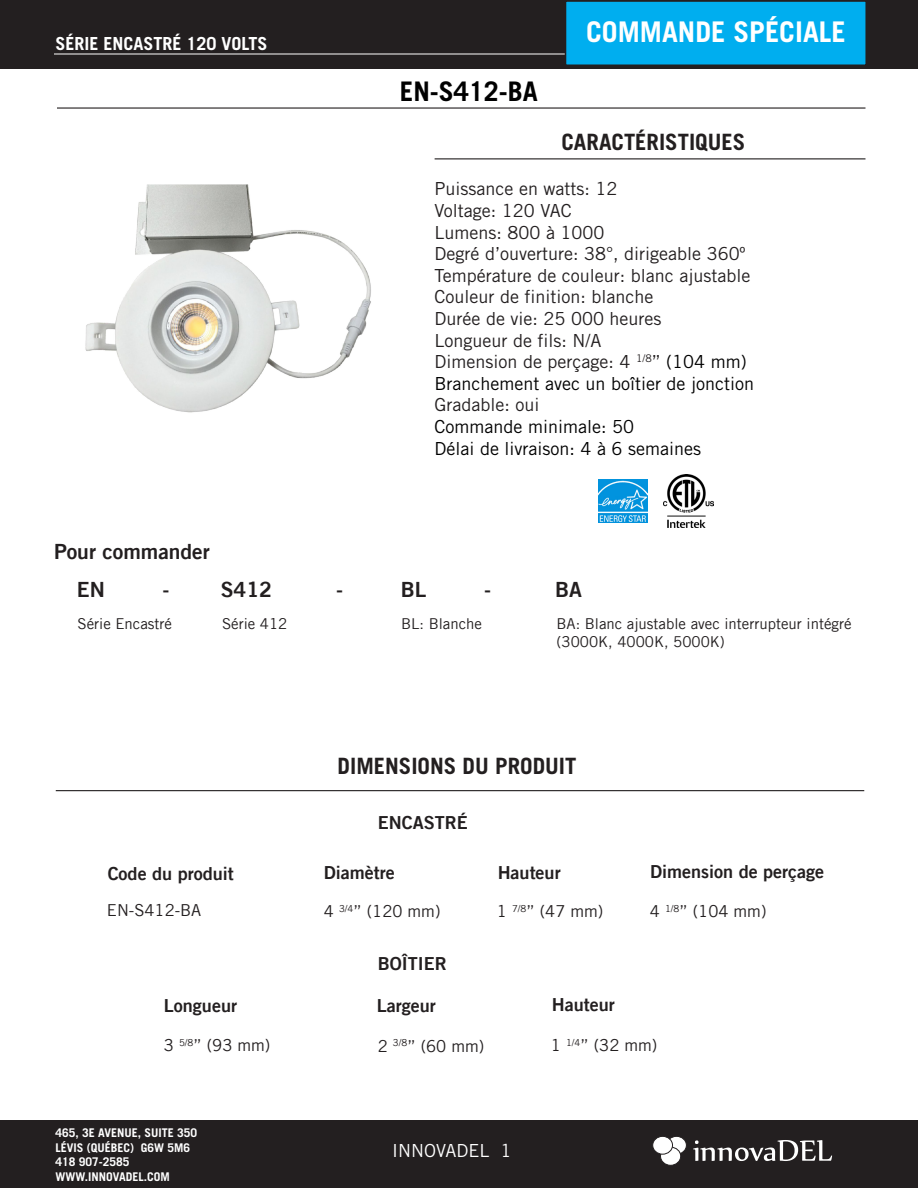
<style>
.page{position:relative;width:918px;height:1188px;background:#fff}
.page>*{position:absolute;margin:0;border:0;box-sizing:border-box;transform-origin:0 0}
.t1{font:700 28.5px "Trade Gothic LT Std";color:#fff}
.Code_produit{font:700 27px "Trade Gothic LT Std";color:#000}
.Titre_de_section{font:700 22.5px "Trade Gothic LT Std";color:#231f20}
.Pour_commander{font:21px "Trade Gothic LT Bold Two";color:#231f20}
.texte_caractéristiqu{font:18px "Trade Gothic LT Std";color:#231f20}
.texte_caractéristiqu-2{font:18px "Trade Gothic LT Std";color:#000}
.Dimension_titre{font:18px "Trade Gothic LT Bold Two";color:#231f20}
.série_X{font:700 18px "Trade Gothic LT Std";color:#fff}
.Dimension_boitier{font:18px "Trade Gothic LT Bold Two";color:#231f20}
.numero_de_page{font:18px "Trade Gothic LT Std";color:#fff}
.Dimension_info{font:16.5px "Trade Gothic LT";color:#231f20}
.Pour_commander_info{font:15px/18px "Trade Gothic LT";color:#231f20}
.pied_de_page{font:700 12px "Trade Gothic LT Std";color:#fff}
.s1{color:#000}
</style>
<div class="page">
<img style="left:598px;top:479px;width:50px;height:43px">
<img style="left:664px;top:475px;width:49px;height:52px">
<div style="left:0;top:0;width:918px;height:69px;background:#231f20"></div>
<hr style="left:54px;top:54px;width:810px;height:1px;background:#fff">
<img style="left:85px;top:184px;width:286px;height:229px">
<div style="left:0;top:1120px;width:918px;height:68px;background:#231f20"></div>
<hr style="left:57px;top:107px;width:809px;height:2px;background:#231f20">
<hr style="left:56px;top:790px;width:808px;height:1px;background:#231f20">
<hr style="left:435px;top:158px;width:430px;height:1px;background:#231f20">
<div style="left:566px;top:1px;width:300px;height:64px;background:#00aeef"></div>
<div style="left:565px;top:0;width:302px;height:66px;border:2px solid #231f20"></div>
<div style="left:667px;top:1136px;width:19px;height:18px;background:#fff;border-radius:50%"></div>
<div style="left:666px;top:1136px;width:20px;height:18px;border:1px solid #231f20;border-radius:50%"></div>
<svg style="left:693px;top:1140px;width:139px;height:21px"></svg>
<div style="left:661px;top:1147px;width:20px;height:18px;background:#fff;border-radius:50%"></div>
<div style="left:660px;top:1147px;width:21px;height:18px;border:1px solid #231f20;border-radius:50%"></div>
<div style="left:653px;top:1136px;width:20px;height:18px;background:#fff;border-radius:50%"></div>
<div style="left:653px;top:1136px;width:20px;height:18px;border:1px solid #231f20;border-radius:50%"></div>
<p class="série_X" style="left:56px;top:33px;width:214px">SÉRIE ENCASTRÉ 120 VOLTS</p>
<p class="Pour_commander" style="left:54px;top:538px;width:157px">Pour commander</p>
<p class="Code_produit" style="left:400px;top:75px;width:140px">EN-S412-BA</p>
<p class="t1" style="left:586px;top:15px;width:261px">COMMANDE SPÉCIALE</p>
<p class="Titre_de_section" style="left:561px;top:128px;width:185px">CARACTÉRISTIQUES</p>
<p class="texte_caractéristiqu" style="left:435px;top:178px;width:184px">Puissance en watts: 12</p>
<p class="texte_caractéristiqu" style="left:435px;top:200px;width:139px">Voltage: 120 VAC</p>
<p class="texte_caractéristiqu" style="left:435px;top:221px;width:171px">Lumens: 800 à 1000</p>
<p class="texte_caractéristiqu" style="left:435px;top:243px;width:312px">Degré d’ouverture: 38°, dirigeable 360º</p>
<p class="texte_caractéristiqu" style="left:435px;top:265px;width:317px">Température de couleur: blanc ajustable</p>
<p class="texte_caractéristiqu" style="left:435px;top:286px;width:221px">Couleur de finition: blanche</p>
<p class="texte_caractéristiqu" style="left:435px;top:308px;width:228px">Durée de vie: 25 000 heures</p>
<p class="texte_caractéristiqu" style="left:435px;top:329px;width:168px">Longueur de fils: N/A</p>
<p class="texte_caractéristiqu" style="left:435px;top:351px;width:314px">Dimension de perçage: 4 <sup>1/8</sup>” <span class="s1">(104 mm)</span></p>
<p class="texte_caractéristiqu-2" style="left:435px;top:373px;width:321px">Branchement avec un boîtier de jonction</p>
<p class="texte_caractéristiqu" style="left:435px;top:394px;width:107px">Gradable: oui</p>
<p class="texte_caractéristiqu-2" style="left:435px;top:416px;width:201px">Commande minimale: 50</p>
<p class="texte_caractéristiqu-2" style="left:435px;top:437px;width:268px">Délai de livraison: 4 à 6 semaines</p>
<p class="Pour_commander" style="left:77px;top:577px;width:29px">EN</p>
<p class="Pour_commander" style="left:163px;top:577px;width:8px">-</p>
<p class="Pour_commander" style="left:221px;top:577px;width:53px">S412</p>
<p class="Pour_commander" style="left:336px;top:577px;width:8px">-</p>
<p class="Pour_commander" style="left:401px;top:577px;width:27px">BL</p>
<p class="Pour_commander" style="left:484px;top:577px;width:8px">-</p>
<p class="Pour_commander" style="left:555px;top:577px;width:28px">BA</p>
<p class="Pour_commander_info" style="left:401px;top:615px;width:82px">BL: Blanche</p>
<p class="Pour_commander_info" style="left:78px;top:614px;width:96px">Série Encastré</p>
<p class="Pour_commander_info" style="left:222px;top:614px;width:67px">Série 412</p>
<p class="Pour_commander_info" style="left:557px;top:615px;width:296px">BA: Blanc ajustable avec interrupteur intégré (3000K, 4000K, 5000K)</p>
<p class="Titre_de_section" style="left:338px;top:752px;width:240px">DIMENSIONS DU PRODUIT</p>
<p class="Dimension_boitier" style="left:378px;top:811px;width:92px">ENCASTRÉ</p>
<p class="Dimension_titre" style="left:108px;top:862px;width:128px">Code du produit</p>
<p class="Dimension_titre" style="left:324px;top:861px;width:72px">Diamètre</p>
<p class="Dimension_titre" style="left:498px;top:861px;width:64px">Hauteur</p>
<p class="Dimension_info" style="left:107px;top:900px;width:96px">EN-S412-BA</p>
<p class="Dimension_info" style="left:324px;top:902px;width:118px">4 <sup>3/4</sup>” (120 mm)</p>
<p class="Dimension_info" style="left:497px;top:902px;width:108px">1 <sup>7/8</sup>” (47 mm)</p>
<p class="Dimension_boitier" style="left:378px;top:953px;width:71px">BOÎTIER</p>
<p class="Dimension_titre" style="left:164px;top:994px;width:75px">Longueur</p>
<p class="Dimension_titre" style="left:377px;top:994px;width:61px">Largeur</p>
<p class="Dimension_titre" style="left:552px;top:994px;width:64px">Hauteur</p>
<p class="Dimension_titre" style="left:650px;top:861px;width:176px">Dimension de perçage</p>
<p class="Dimension_info" style="left:650px;top:901px;width:118px">4 <sup>1/8</sup>” (104 mm)</p>
<p class="Dimension_info" style="left:164px;top:1035px;width:108px">3 <sup>5/8</sup>” (93 mm)</p>
<p class="Dimension_info" style="left:378px;top:1036px;width:108px">2 <sup>3/8</sup>” (60 mm)</p>
<p class="Dimension_info" style="left:551px;top:1036px;width:108px">1 <sup>1/4</sup>” (32 mm)</p>
<p class="pied_de_page" style="left:56px;top:1126px;width:143px">465, 3E AVENUE, SUITE 350</p>
<p class="pied_de_page" style="left:56px;top:1140px;width:136px">LÉVIS (QUÉBEC) G6W 5M6</p>
<p class="pied_de_page" style="left:56px;top:1155px;width:76px">418 907-2585</p>
<p class="pied_de_page" style="left:56px;top:1169px;width:116px">WWW.INNOVADEL.COM</p>
<p class="numero_de_page" style="left:392px;top:1139px;width:121px">INNOVADEL 1</p>
</div>
